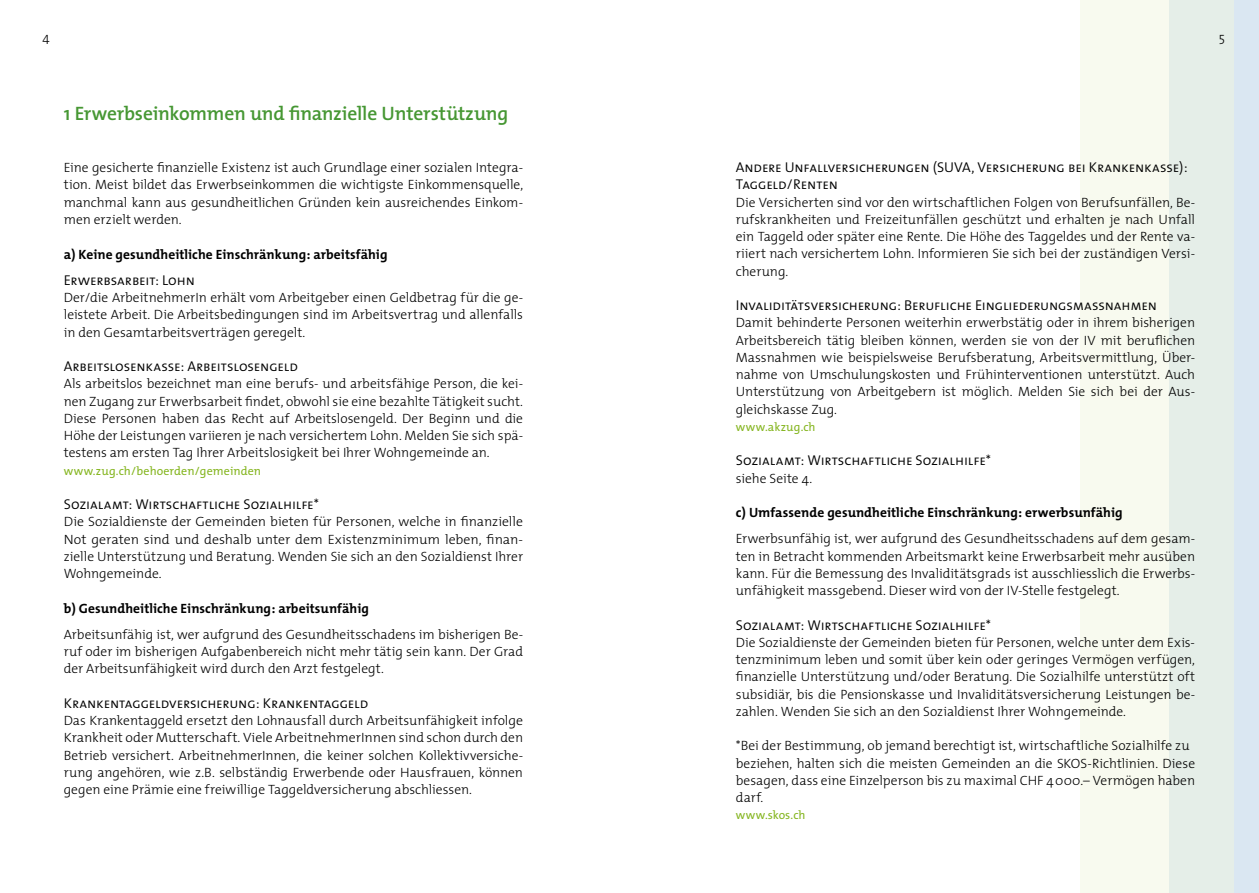
<style>
.page{position:relative;width:1259px;height:893px;background:#fff}
.page>*{position:absolute;margin:0;border:0;box-sizing:border-box;transform-origin:0 0}
.t1{font:600 19.5px "The Mix";letter-spacing:-.01em;color:#469733}
.t2{font:14.25px/17.2px "The Mix Semi Light Caps";letter-spacing:-.01em;color:#000}
.t3{font:300 13.5px/17.2px "The Mix";color:#000;text-align:justify}
.t4{font:700 13.5px "The Mix";letter-spacing:.005em;color:#000}
.t5{font:13.5px "The Mix Light Caps";color:#000}
.t6{font:12px "The Mix";letter-spacing:.005em;color:#86b622}
</style>
<div class="page">
<div style="left:1169px;top:0;width:90px;height:893px;background:#dae7f2"></div>
<div style="left:1080px;top:0;width:153px;height:893px;background:linear-gradient(to right,#fefef1,#e2ece7)"></div>
<p class="t5" style="left:43px;top:28px;width:9px">4</p>
<p class="t5" style="left:1218px;top:28px;width:8px">5</p>
<h1 class="t1" style="left:64px;top:98px;width:446px">1 Erwerbseinkommen und finanzielle Unterstützung</h1>
<p class="t3" style="left:64px;top:159px;width:461px">Eine gesicherte finanzielle Existenz ist auch Grundlage einer sozialen Integra&shy;tion. Meist bildet das Erwerbseinkommen die wichtigste Einkommensquelle, manchmal kann aus gesundheitlichen Gründen kein ausreichendes Einkom&shy;men erzielt werden.</p>
<p class="t4" style="left:64px;top:243px;width:325px">a) Keine gesundheitliche Einschränkung: arbeitsfähig</p>
<p class="t2" style="left:64px;top:271px;width:133px">Erwerbsarbeit: Lohn</p>
<p class="t3" style="left:64px;top:288px;width:461px">Der/die ArbeitnehmerIn erhält vom Arbeitgeber einen Geldbetrag für die ge&shy;leistete Arbeit. Die Arbeitsbedingungen sind im Arbeitsvertrag und allenfalls in den Gesamtarbeitsverträgen geregelt.</p>
<p class="t2" style="left:64px;top:357px;width:235px">Arbeitslosenkasse: Arbeitslosengeld</p>
<p class="t3" style="left:64px;top:375px;width:461px">Als arbeitslos bezeichnet man eine berufs- und arbeitsfähige Person, die kei&shy;nen Zugang zur Erwerbsarbeit findet, obwohl sie eine bezahlte Tätigkeit sucht.<br>Diese Personen haben das Recht auf Arbeitslosengeld. Der Beginn und die Höhe der Leistungen variieren je nach versichertem Lohn. Melden Sie sich spä&shy;testens am ersten Tag Ihrer Arbeitslosigkeit bei Ihrer Wohngemeinde an.</p>
<p class="t6" style="left:64px;top:460px;width:199px">www.zug.ch/behoerden/gemeinden</p>
<p class="t2" style="left:64px;top:495px;width:257px">Sozialamt: Wirtschaftliche Sozialhilfe*</p>
<p class="t3" style="left:64px;top:513px;width:461px">Die Sozialdienste der Gemeinden bieten für Personen, welche in finanzielle Not geraten sind und deshalb unter dem Existenzminimum leben, finan&shy;zielle Unterstützung und Beratung. Wenden Sie sich an den Sozialdienst Ihrer Wohngemeinde.</p>
<p class="t4" style="left:64px;top:597px;width:307px">b) Gesundheitliche Einschränkung: arbeitsunfähig</p>
<p class="t3" style="left:64px;top:625px;width:461px">Arbeitsunfähig ist, wer aufgrund des Gesundheitsschadens im bisherigen Be&shy;ruf oder im bisherigen Aufgabenbereich nicht mehr tätig sein kann. Der Grad der Arbeitsunfähigkeit wird durch den Arzt festgelegt.</p>
<p class="t2" style="left:64px;top:694px;width:306px">Krankentaggeldversicherung: Krankentaggeld</p>
<p class="t3" style="left:64px;top:711px;width:461px">Das Krankentaggeld ersetzt den Lohnausfall durch Arbeitsunfähigkeit infolge Krankheit oder Mutterschaft. Viele ArbeitnehmerInnen sind schon durch den Betrieb versichert. ArbeitnehmerInnen, die keiner solchen Kollektivversiche&shy;rung angehören, wie z.B. selbständig Erwerbende oder Hausfrauen, können gegen eine Prämie eine freiwillige Taggeldversicherung abschliessen.</p>
<p class="t2" style="left:736px;top:158px;width:453px">Andere Unfallversicherungen (SUVA, Versicherung bei Krankenkasse):<br>Taggeld/Renten</p>
<p class="t3" style="left:736px;top:193px;width:461px">Die Versicherten sind vor den wirtschaftlichen Folgen von Berufsunfällen, Be&shy;rufskrankheiten und Freizeitunfällen geschützt und erhalten je nach Unfall ein Taggeld oder später eine Rente. Die Höhe des Taggeldes und der Rente va&shy;riiert nach versichertem Lohn. Informieren Sie sich bei der zuständigen Versi&shy;cherung.</p>
<p class="t2" style="left:736px;top:296px;width:423px">Invaliditätsversicherung: Berufliche Eingliederungsmassnahmen</p>
<p class="t3" style="left:736px;top:314px;width:461px">Damit behinderte Personen weiterhin erwerbstätig oder in ihrem bisherigen Arbeitsbereich tätig bleiben können, werden sie von der IV mit beruflichen Massnahmen wie beispielsweise Berufsberatung, Arbeitsvermittlung, Über&shy;nahme von Umschulungskosten und Frühinterventionen unterstützt. Auch Unterstützung von Arbeitgebern ist möglich. Melden Sie sich bei der Aus&shy;gleichskasse Zug.</p>
<p class="t6" style="left:736px;top:417px;width:81px">www.akzug.ch</p>
<p class="t2" style="left:736px;top:451px;width:257px">Sozialamt: Wirtschaftliche Sozialhilfe*</p>
<p class="t3" style="left:736px;top:469px;width:78px">siehe Seite 4.</p>
<p class="t4" style="left:736px;top:501px;width:388px">c) Umfassende gesundheitliche Einschränkung: erwerbsunfähig</p>
<p class="t3" style="left:736px;top:530px;width:461px">Erwerbsunfähig ist, wer aufgrund des Gesundheitsschadens auf dem gesam&shy;ten in Betracht kommenden Arbeitsmarkt keine Erwerbsarbeit mehr ausüben kann. Für die Bemessung des Invaliditätsgrads ist ausschliesslich die Erwerbs&shy;unfähigkeit massgebend. Dieser wird von der IV-Stelle festgelegt.</p>
<p class="t2" style="left:736px;top:616px;width:257px">Sozialamt: Wirtschaftliche Sozialhilfe*</p>
<p class="t3" style="left:736px;top:633px;width:461px">Die Sozialdienste der Gemeinden bieten für Personen, welche unter dem Exis&shy;tenzminimum leben und somit über kein oder geringes Vermögen verfügen, finanzielle Unterstützung und/oder Beratung. Die Sozialhilfe unterstützt oft subsidiär, bis die Pensionskasse und Invaliditätsversicherung Leistungen be&shy;zahlen. Wenden Sie sich an den Sozialdienst Ihrer Wohngemeinde.</p>
<p class="t3" style="left:736px;top:737px;width:461px;text-align:left">*Bei der Bestimmung, ob jemand berechtigt ist, wirtschaftliche Sozialhilfe zu beziehen, halten sich die meisten Gemeinden an die SKOS-Richtlinien. Diese besagen, dass eine Einzelperson bis zu maximal CHF 4000.– Vermögen haben darf.</p>
<p class="t6" style="left:736px;top:805px;width:71px">www.skos.ch</p>
</div>
